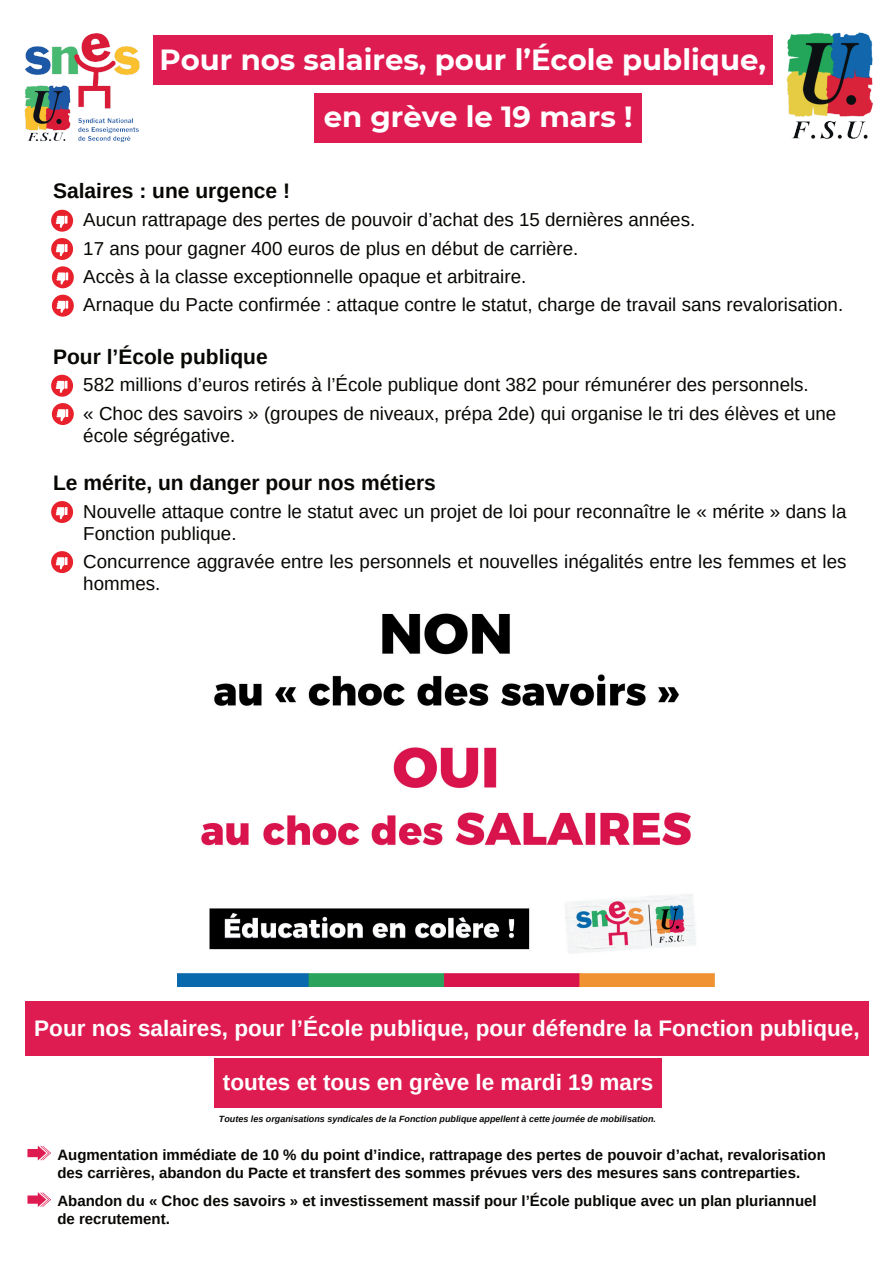
<style>
.page{position:relative;width:893px;height:1263px;background:#fff}
.page>*{position:absolute;margin:0;border:0;box-sizing:border-box;transform-origin:0 0}
.t1{font:700 29.1px/57px "Montserrat";color:#fff}
.t2{font:700 22.5px "Arimo";color:#fff}
.t3{font:700 21px "Arimo";color:#080704}
.t4{font:18.75px/28.3px "Arimo";color:#080704}
.t5{font:700 15px/18px "Arimo";color:#080704}
.t6{font:italic 700 9px "Arimo";color:#080704}
</style>
<div class="page">
<div style="left:153px;top:36px;width:619px;height:48px;background:#de1c52"></div>
<div style="left:315px;top:93px;width:326px;height:49px;background:#de1c52"></div>
<div style="left:26px;top:1002px;width:842px;height:53px;background:#de1c52"></div>
<img style="left:178px;top:613px;width:536px;height:374px">
<img style="left:786px;top:32px;width:87px;height:107px">
<img style="left:24px;top:33px;width:116px;height:110px">
<div style="left:214px;top:1059px;width:447px;height:49px;background:#de1c52"></div>
<svg style="left:27px;top:1145px;width:24px;height:15px"></svg>
<svg style="left:27px;top:1192px;width:24px;height:15px"></svg>
<svg style="left:51px;top:210px;width:22px;height:22px"></svg>
<svg style="left:56px;top:216px;width:11px;height:12px"></svg>
<svg style="left:51px;top:238px;width:22px;height:22px"></svg>
<svg style="left:56px;top:244px;width:11px;height:12px"></svg>
<div style="left:52px;top:266px;width:22px;height:22px;background:#e8212c;border-radius:50%"></div>
<svg style="left:56px;top:272px;width:12px;height:12px"></svg>
<svg style="left:52px;top:295px;width:22px;height:22px"></svg>
<svg style="left:56px;top:301px;width:12px;height:12px"></svg>
<svg style="left:51px;top:375px;width:22px;height:22px"></svg>
<svg style="left:56px;top:381px;width:11px;height:12px"></svg>
<div style="left:52px;top:403px;width:22px;height:22px;background:#e8212c;border-radius:50%"></div>
<svg style="left:56px;top:409px;width:12px;height:12px"></svg>
<svg style="left:51px;top:501px;width:22px;height:22px"></svg>
<svg style="left:56px;top:507px;width:11px;height:12px"></svg>
<div style="left:51px;top:551px;width:22px;height:22px;background:#e8212c;border-radius:50%"></div>
<svg style="left:56px;top:557px;width:11px;height:12px"></svg>
<h1 class="t1" style="left:324px;top:30px;width:444px;text-indent:-164px">Pour nos salaires, pour l’École publique, en grève le 19 mars !</h1>
<p class="t3" style="left:53px;top:177px;width:238px">Salaires : une urgence !</p>
<p class="t4" style="left:83px;top:206px;width:613px">Aucun rattrapage des pertes de pouvoir d’achat des 15 dernières années.</p>
<p class="t4" style="left:83px;top:234px;width:761px">17 ans pour gagner 400 euros de plus en début de carrière.<br>Accès à la classe exceptionnelle opaque et arbitraire.<br>Arnaque du Pacte confirmée : attaque contre le statut, charge de travail sans revalorisation.</p>
<p class="t3" style="left:53px;top:342px;width:216px">Pour l’École publique</p>
<p class="t4" style="left:83px;top:371px;width:754px">582 millions d’euros retirés à l’École publique dont 382 pour rémunérer des personnels.<br>« Choc des savoirs » (groupes de niveaux, prépa 2de) qui organise le tri des élèves et une</p>
<p class="t4" style="left:83px;top:421px;width:154px">école ségrégative.</p>
<p class="t3" style="left:53px;top:468px;width:384px">Le mérite, un danger pour nos métiers</p>
<p class="t4" style="left:83px;top:501px;width:764px;line-height:21.9px">Nouvelle attaque contre le statut avec un projet de loi pour reconnaître le « mérite » dans la<br>Fonction publique.</p>
<p class="t4" style="left:83px;top:551px;width:764px;line-height:21.9px">Concurrence aggravée entre les personnels et nouvelles inégalités entre les femmes et les hommes.</p>
<p class="t2" style="left:34px;top:1012px;width:827px">Pour nos salaires, pour l’École publique, pour défendre la Fonction publique,</p>
<p class="t2" style="left:223px;top:1067px;width:432px">toutes et tous en grève le mardi 19 mars</p>
<p class="t6" style="left:219px;top:1113px;width:439px">Toutes les organisations syndicales de la Fonction publique appellent à cette journée de mobilisation.</p>
<p class="t5" style="left:57px;top:1146px;width:770px">Augmentation immédiate de 10 % du point d’indice, rattrapage des pertes de pouvoir d’achat, revalorisation des carrières, abandon du Pacte et transfert des sommes prévues vers des mesures sans contreparties.</p>
<p class="t5" style="left:57px;top:1192px;width:761px">Abandon du « Choc des savoirs » et investissement massif pour l’École publique avec un plan pluriannuel de recrutement.</p>
</div>
